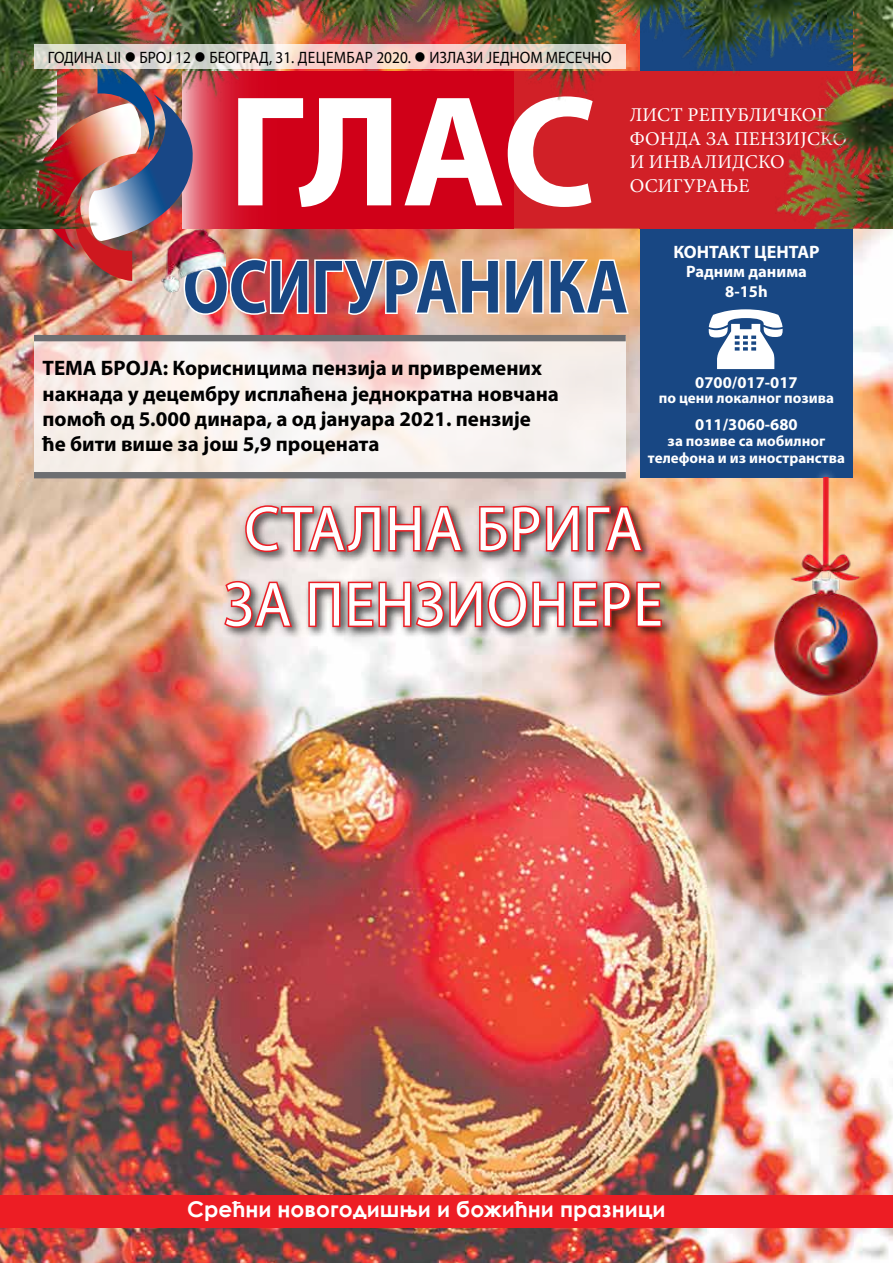
<style>
.page{position:relative;width:893px;height:1263px;background:#fff}
.page>*{position:absolute;margin:0;border:0;box-sizing:border-box;transform-origin:0 0}
.t1{font:700 159px "Myriad Pro";color:#fff}
.t2{font:700 76.5px "Myriad Pro";color:#184783;scale:.84 1}
.t3{font:63px/75.6px "Myriad Pro";letter-spacing:.02em;color:#fff;text-align:center;scale:.95 1}
.t4{font:700 21.75px "Century Gothic";color:#fff}
.t5{font:700 21px/25.2px "Myriad Pro";color:#000}
.t6{font:19.5px/23.4px "Minion Pro";letter-spacing:.01em;color:#fff}
.t7{font:700 18px "Myriad Pro";color:#fff}
.t8{font:16.5px "Myriad Pro";color:#000;scale:.93 1}
.t9{font:700 16.5px/19.5px "Myriad Pro";color:#fff;text-align:center}
.t10{font:700 15px/16.5px "Myriad Pro";color:#fff;text-align:center}
</style>
<div class="page">
<img style="left:0;top:228px;width:893px;height:1035px">
<div style="left:640px;top:0;width:213px;height:477px;background:#184783"></div>
<img style="left:35px;top:228px;width:38px;height:22px">
<svg style="left:34px;top:341px;width:592px;height:131px;fill:#f7f1ed"></svg>
<img style="left:73px;top:228px;width:558px;height:88px">
<div style="left:34px;top:472px;width:592px;height:6px;background:#6d6e71"></div>
<div style="left:34px;top:335px;width:592px;height:6px;background:#6d6e71"></div>
<div style="left:221px;top:501px;width:453px;height:138px;background:#000;opacity:.75"></div>
<svg style="left:244px;top:504px;width:221px;height:50px;background:#c37d7e"></svg>
<img style="left:478px;top:504px;width:167px;height:49px">
<svg style="left:222px;top:579px;width:72px;height:50px;background:#c88080"></svg>
<img style="left:307px;top:579px;width:356px;height:50px">
<img style="left:0;top:0;width:893px;height:228px">
<div style="left:765px;top:468px;width:122px;height:236px;background:#fff;opacity:.75"></div>
<img style="left:762px;top:477px;width:131px;height:236px">
<img style="left:162px;top:228px;width:63px;height:65px">
<svg style="left:34px;top:44px;width:592px;height:24px;background:#e8d6ce"></svg>
<div style="left:0;top:1195px;width:893px;height:32px;background:#ed1d24"></div>
<svg style="left:17px;top:482px;width:5px;height:5px"></svg>
<p class="t8" style="left:48px;top:47px;width:608px">ГОДИНА LII ● БРОЈ 12 ● БЕОГРАД, 31. ДЕЦЕМБАР 2020. ● ИЗЛАЗИ ЈЕДНОМ МЕСЕЧНО</p>
<h1 class="t1" style="left:228px;top:48px;width:371px">ГЛАС</h1>
<p class="t6" style="left:630px;top:104px;width:219px">ЛИСТ РЕПУБЛИЧКОГ<br>ФОНДА ЗА ПЕНЗИЈСКО<br>И ИНВАЛИДСКО<br>ОСИГУРАЊЕ</p>
<h2 class="t2" style="left:183px;top:237px;width:532px">ОСИГУРАНИКА</h2>
<p class="t5" style="left:43px;top:355px;width:518px">TEMA БРОЈА: Корисницима пензија и привремених накнада у децембру исплаћена једнократна новчана помоћ од 5.000 динара, а од јануара 2021. пензије ће бити више за још 5,9 процената</p>
<p class="t7" style="left:673px;top:240px;width:148px">КОНТАКТ ЦЕНТАР</p>
<p class="t9" style="left:686px;top:261px;width:122px">Радним данима<br>8-15h</p>
<p class="t9" style="left:695px;top:372px;width:104px">0700/017-017</p>
<p class="t9" style="left:695px;top:414px;width:104px">011/3060-680</p>
<p class="t10" style="left:648px;top:433px;width:199px">за позиве са мобилног телефона и из иностранства</p>
<p class="t10" style="left:659px;top:389px;width:177px">по цени локалног позива</p>
<h3 class="t3" style="left:224px;top:490px;width:463px">СТАЛНА БРИГА<br>ЗА ПЕНЗИОНЕРЕ</h3>
<p class="t4" style="left:187px;top:1193px;width:480px">Срећни новогодишњи и божићни празници</p>
</div>
